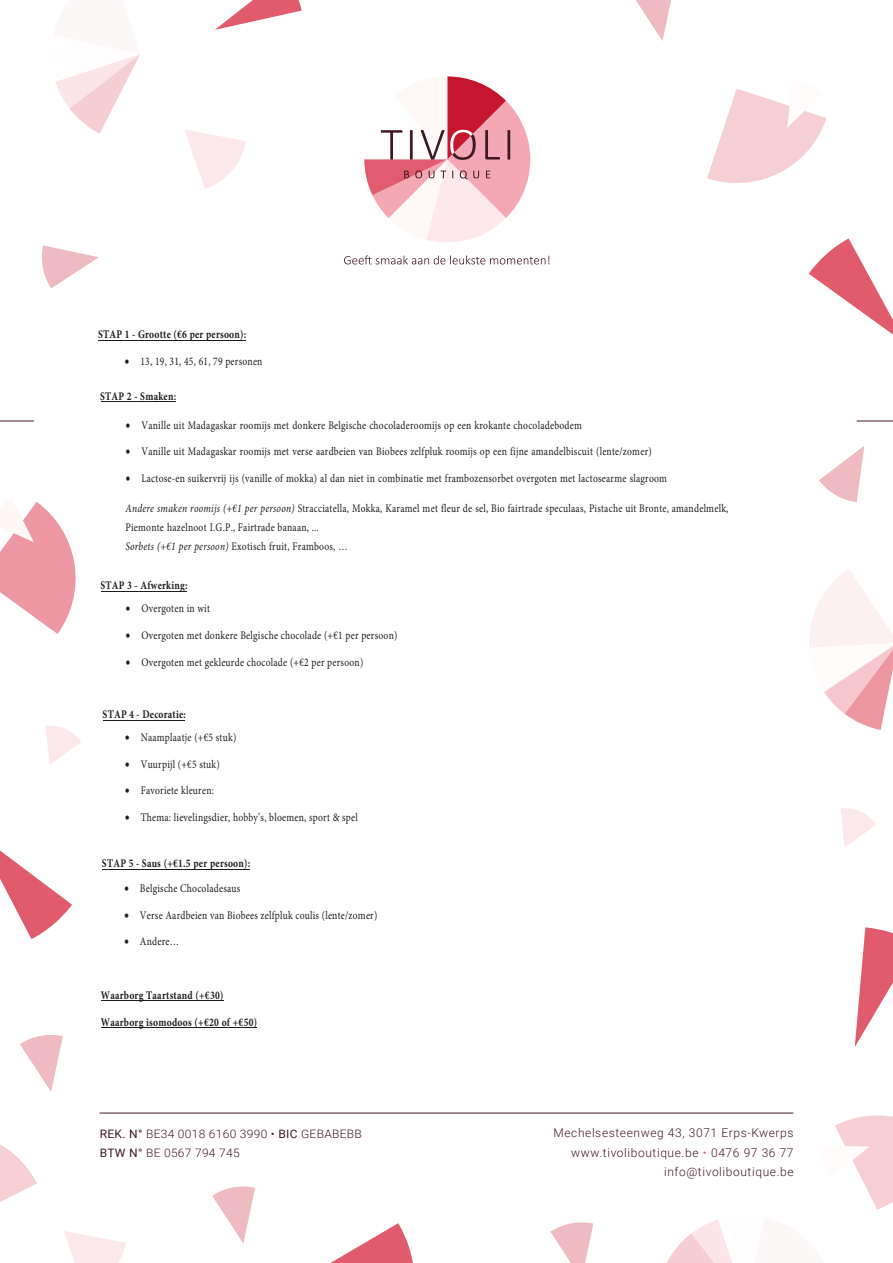
<style>
.page{position:relative;width:893px;height:1263px;background:#fff}
.page>*{position:absolute;margin:0;border:0;box-sizing:border-box;transform-origin:0 0}
.t1{font:300 12px/19.5px "Roboto";letter-spacing:.05em;color:#401a24;text-align:right}
.t2{font:11.7px/19.2px "Minion Pro";letter-spacing:.025em;color:#1d1d1b;scale:.82 1}
.t3{font:700 11.7px "Minion Pro";letter-spacing:.025em;color:#1d1d1b;scale:.82 1}
.t4{font:300 11.7px/19.5px "Roboto";letter-spacing:.025em;color:#401a24}
.s1{font-style:italic}
.s2{font-weight:400}
.s3{color:#e25e6e}
</style>
<div class="page">
<hr style="left:99px;top:340px;width:147px;height:1px;background:#1d1d1b">
<hr style="left:101px;top:402px;width:74px;height:1px;background:#1d1d1b">
<hr style="left:103px;top:720px;width:82px;height:1px;background:#1d1d1b">
<hr style="left:102px;top:869px;width:148px;height:1px;background:#1d1d1b">
<hr style="left:101px;top:1027px;width:156px;height:1px;background:#1d1d1b">
<hr style="left:101px;top:1000px;width:122px;height:1px;background:#1d1d1b">
<hr style="left:0;top:421px;width:34px;height:1px;background:#401a24">
<hr style="left:857px;top:421px;width:36px;height:1px;background:#401a24">
<hr style="left:100px;top:1113px;width:693px;height:1px;background:#401a24">
<svg style="left:0;top:502px;width:76px;height:132px"></svg>
<svg style="left:809px;top:569px;width:84px;height:161px"></svg>
<svg style="left:550px;top:1222px;width:43px;height:41px"></svg>
<svg style="left:56px;top:54px;width:84px;height:80px"></svg>
<svg style="left:42px;top:245px;width:57px;height:43px"></svg>
<svg style="left:212px;top:1186px;width:43px;height:57px"></svg>
<svg style="left:20px;top:1035px;width:43px;height:57px"></svg>
<svg style="left:819px;top:446px;width:45px;height:56px"></svg>
<svg style="left:64px;top:1231px;width:62px;height:32px"></svg>
<svg style="left:0;top:1144px;width:37px;height:58px"></svg>
<svg style="left:707px;top:88px;width:119px;height:95px"></svg>
<svg style="left:330px;top:1223px;width:83px;height:40px"></svg>
<svg style="left:0;top:850px;width:72px;height:89px"></svg>
<svg style="left:636px;top:0;width:35px;height:41px"></svg>
<svg style="left:184px;top:130px;width:62px;height:59px"></svg>
<svg style="left:45px;top:726px;width:36px;height:38px"></svg>
<svg style="left:841px;top:808px;width:35px;height:39px"></svg>
<svg style="left:809px;top:238px;width:84px;height:97px"></svg>
<svg style="left:364px;top:76px;width:166px;height:166px"></svg>
<svg style="left:344px;top:255px;width:205px;height:9px"></svg>
<svg style="left:666px;top:1115px;width:227px;height:148px"></svg>
<svg style="left:855px;top:927px;width:38px;height:120px"></svg>
<svg style="left:215px;top:0;width:87px;height:30px"></svg>
<hr style="left:101px;top:591px;width:86px;height:1px;background:#1d1d1b">
<p class="t3" style="left:98px;top:326px;width:182px">STAP 1 - Grootte (€6 per persoon):</p>
<p class="t2" style="left:125px;top:352px;width:170px">• 13, 19, 31, 45, 61, 79 personen</p>
<p class="t3" style="left:100px;top:388px;width:94px">STAP 2 - Smaken:</p>
<p class="t2" style="left:126px;top:415px;width:558px">• Vanille uit Madagaskar roomijs met donkere Belgische chocoladeroomijs op een krokante chocoladebodem</p>
<p class="t2" style="left:126px;top:442px;width:643px">• Vanille uit Madagaskar roomijs met verse aardbeien van Biobees zelfpluk roomijs op een fijne amandelbiscuit (lente/zomer)</p>
<p class="t2" style="left:126px;top:469px;width:661px">• Lactose-en suikervrij ijs (vanille of mokka) al dan niet in combinatie met frambozensorbet overgoten met lactosearme slagroom</p>
<p class="t2" style="left:125px;top:499px;width:737px"><span class="s1">Andere smaken roomijs (+€1 per persoon)</span> Stracciatella, Mokka, Karamel met fleur de sel, Bio fairtrade speculaas, Pistache uit Bronte, amandelmelk,<br>Piemonte hazelnoot I.G.P., Fairtrade banaan, ...<br><span class="s1">Sorbets (+€1 per persoon)</span> Exotisch fruit, Framboos, …</p>
<p class="t3" style="left:100px;top:577px;width:108px">STAP 3 - Afwerking:</p>
<p class="t2" style="left:126px;top:599px;width:104px">• Overgoten in wit</p>
<p class="t2" style="left:126px;top:626px;width:333px">• Overgoten met donkere Belgische chocolade (+€1 per persoon)</p>
<p class="t2" style="left:126px;top:652px;width:291px">• Overgoten met gekleurde chocolade (+€2 per persoon)</p>
<p class="t3" style="left:103px;top:706px;width:103px">STAP 4 - Decoratie:</p>
<p class="t2" style="left:125px;top:728px;width:137px">• Naamplaatje (+€5 stuk)</p>
<p class="t2" style="left:125px;top:754px;width:117px">• Vuurpijl (+€5 stuk)</p>
<p class="t2" style="left:125px;top:781px;width:110px">• Favoriete kleuren:</p>
<p class="t2" style="left:125px;top:808px;width:285px">• Thema: lievelingsdier, hobby’s, bloemen, sport &amp; spel</p>
<p class="t3" style="left:102px;top:855px;width:182px">STAP 5 - Saus (+€1.5 per persoon):</p>
<p class="t2" style="left:124px;top:879px;width:143px">• Belgische Chocoladesaus</p>
<p class="t2" style="left:124px;top:905px;width:310px">• Verse Aardbeien van Biobees zelfpluk coulis (lente/zomer)</p>
<p class="t2" style="left:124px;top:932px;width:68px">• Andere…</p>
<p class="t3" style="left:101px;top:987px;width:151px">Waarborg Taartstand (+€30)</p>
<p class="t3" style="left:101px;top:1013px;width:192px">Waarborg isomodoos (+€20 of +€50)</p>
<p class="t4" style="left:100px;top:1123px;width:264px"><span class="s2">REK. N°</span> BE34 0018 6160 3990 • <span class="s2">BIC</span> GEBABEBB<br><span class="s2">BTW N°</span> BE 0567 794 745</p>
<p class="t1" style="left:553px;top:1123px;width:242px">Mechelsesteenweg 43, 3071 Erps-Kwerps www.tivoliboutique.be <span class="s3">•</span> 0476 97 36 77 info@tivoliboutique.be</p>
</div>
